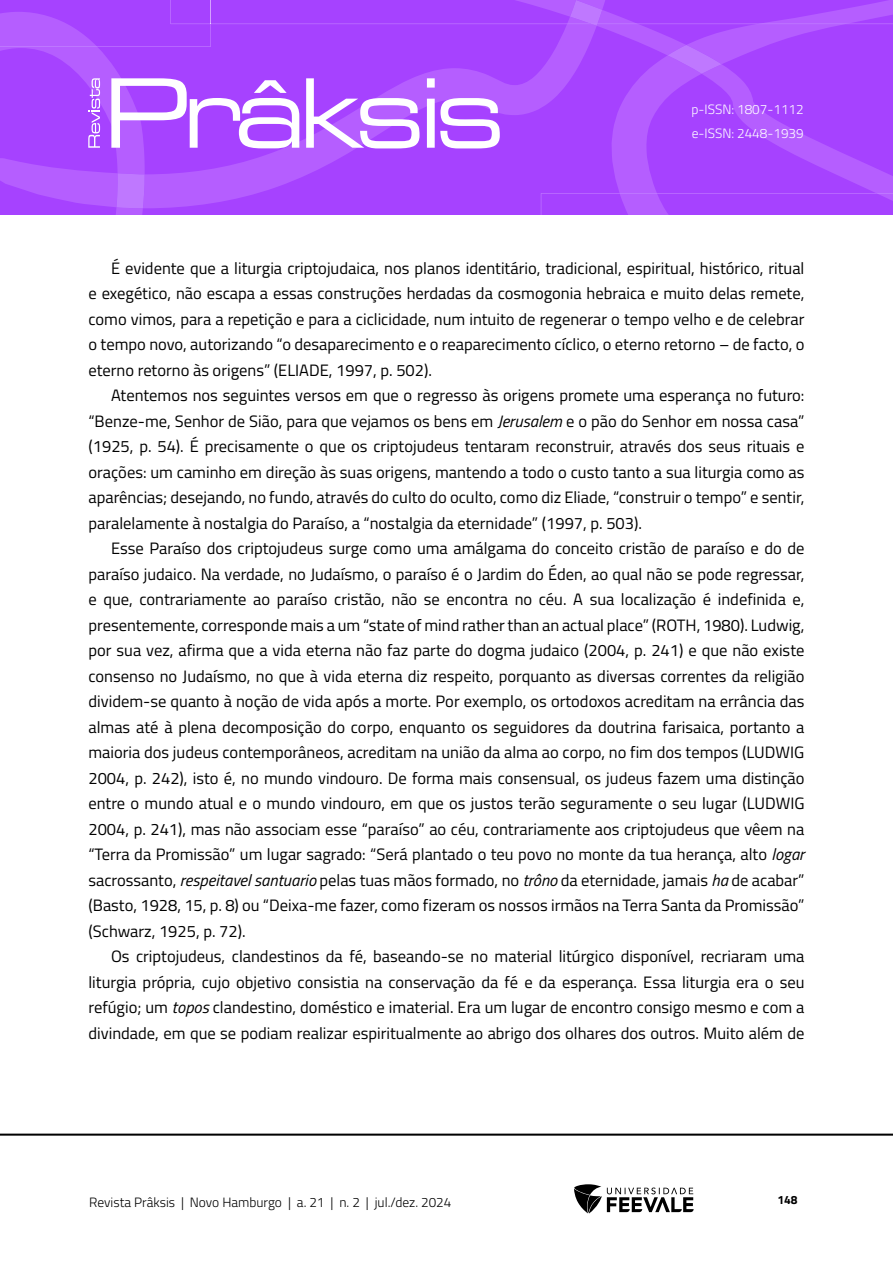
<style>
.page{position:relative;width:893px;height:1263px;background:#fff}
.page>*{position:absolute;margin:0;border:0;box-sizing:border-box;transform-origin:0 0}
.Corpo_de_texto{font:16.5px/25.5px "Titillium Web";color:#000;text-align:justify}
.t1{font:300 13.5px "Titillium Web";color:#000}
.t2{font:300 13.5px/24px "Titillium Web";color:#fff}
.t3{font:700 12px "Titillium Web";color:#000}
.s1{font-style:italic}
</style>
<div class="page">
<hr style="left:0;top:1133px;width:893px;height:3px;background:#000">
<svg style="left:574px;top:1184px;width:120px;height:29px"></svg>
<svg style="left:0;top:0;width:893px;height:215px;background:#ac4fff"></svg>
<p class="t2" style="left:691px;top:97px;width:114px">p-ISSN: 1807-1112 e-ISSN: 2448-1939</p>
<p class="Corpo_de_texto" style="left:88px;top:254px;width:717px;text-indent:22px">É evidente que a liturgia criptojudaica, nos planos identitário, tradicional, espiritual, histórico, ritual e exegético, não escapa a essas construções herdadas da cosmogonia hebraica e muito delas remete, como vimos, para a repetição e para a ciclicidade, num intuito de regenerar o tempo velho e de celebrar o tempo novo, autorizando “o desaparecimento e o reaparecimento cíclico, o eterno retorno – de facto, o eterno retorno às origens” (ELIADE, 1997, p. 502).</p>
<p class="Corpo_de_texto" style="left:88px;top:382px;width:717px;text-indent:22px">Atentemos nos seguintes versos em que o regresso às origens promete uma esperança no futuro: “Benze-me, Senhor de Sião, para que vejamos os bens em <span class="s1">Jerusalem</span> e o pão do Senhor em nossa casa” (1925, p. 54). É precisamente o que os criptojudeus tentaram reconstruir, através dos seus rituais e orações: um caminho em direção às suas origens, mantendo a todo o custo tanto a sua liturgia como as aparências; desejando, no fundo, através do culto do oculto, como diz Eliade, “construir o tempo” e sentir, paralelamente à nostalgia do Paraíso, a “nostalgia da eternidade” (1997, p. 503).</p>
<p class="Corpo_de_texto" style="left:88px;top:535px;width:718px;text-indent:22px">Esse Paraíso dos criptojudeus surge como uma amálgama do conceito cristão de paraíso e do de paraíso judaico. Na verdade, no Judaísmo, o paraíso é o Jardim do Éden, ao qual não se pode regressar, e que, contrariamente ao paraíso cristão, não se encontra no céu. A sua localização é indefinida e, presentemente, corresponde mais a um “state of mind rather than an actual place” (ROTH, 1980). Ludwig, por sua vez, afirma que a vida eterna não faz parte do dogma judaico (2004, p. 241) e que não existe consenso no Judaísmo, no que à vida eterna diz respeito, porquanto as diversas correntes da religião dividem-se quanto à noção de vida após a morte. Por exemplo, os ortodoxos acreditam na errância das almas até à plena decomposição do corpo, enquanto os seguidores da doutrina farisaica, portanto a maioria dos judeus contemporâneos, acreditam na união da alma ao corpo, no fim dos tempos (LUDWIG 2004, p. 242), isto é, no mundo vindouro. De forma mais consensual, os judeus fazem uma distinção entre o mundo atual e o mundo vindouro, em que os justos terão seguramente o seu lugar (LUDWIG 2004, p. 241), mas não associam esse “paraíso” ao céu, contrariamente aos criptojudeus que vêem na “Terra da Promissão” um lugar sagrado: “Será plantado o teu povo no monte da tua herança, alto <span class="s1">logar </span>sacrossanto, <span class="s1">respeitavel santuario</span> pelas tuas mãos formado, no <span class="s1">trôno</span> da eternidade, jamais <span class="s1">ha</span> de acabar” (Basto, 1928, 15, p. 8) ou “Deixa-me fazer, como fizeram os nossos irmãos na Terra Santa da Promissão” (Schwarz, 1925, p. 72).</p>
<p class="Corpo_de_texto" style="left:88px;top:943px;width:717px;text-indent:22px">Os criptojudeus, clandestinos da fé, baseando-se no material litúrgico disponível, recriaram uma liturgia própria, cujo objetivo consistia na conservação da fé e da esperança. Essa liturgia era o seu refúgio; um <span class="s1">topos</span> clandestino, doméstico e imaterial. Era um lugar de encontro consigo mesmo e com a divindade, em que se podiam realizar espiritualmente ao abrigo dos olhares dos outros. Muito além de</p>
<p class="t1" style="left:89px;top:1192px;width:364px">Revista Prâksis | Novo Hamburgo | a. 21 | n. 2 | jul./dez. 2024</p>
<p class="t3" style="left:777px;top:1190px;width:22px">148</p>
</div>
